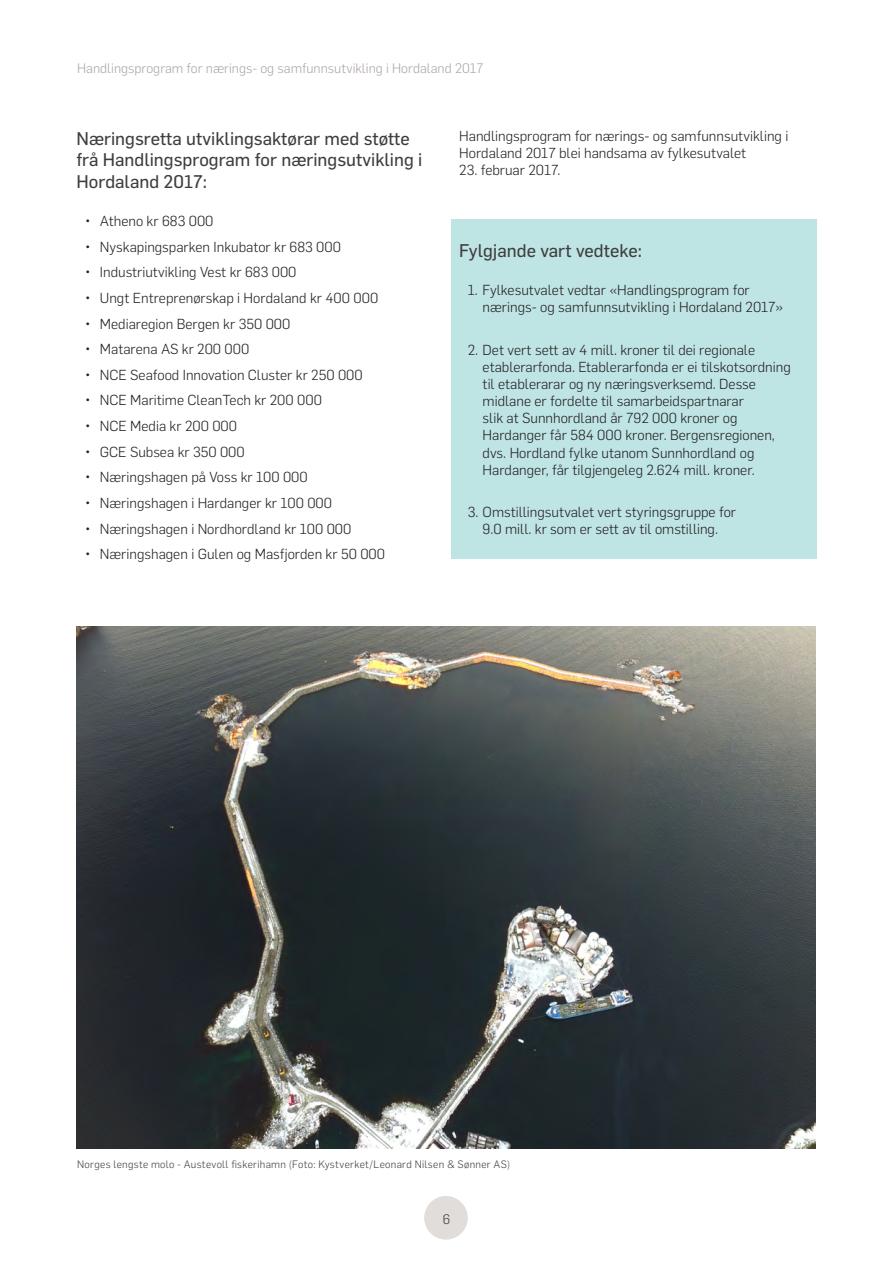
<style>
.page{position:relative;width:893px;height:1263px;background:#fff}
.page>*{position:absolute;margin:0;border:0;box-sizing:border-box;transform-origin:0 0}
.Kapitteltittel_-_3{font:18px/21.6px "Flama Basic";color:#3e3e3f}
.Bullets_brødtekst{font:300 14.25px/17.1px "Flama";color:#231f20}
.Brødtekst{font:300 14.25px/17.1px "Flama";color:#231f20}
.t1{font:300 13.5px "Flama";color:#aca6a2}
.t2{font:300 13.5px "Flama";color:#3e3e3f}
.Foto{font:300 10.5px "Flama";letter-spacing:.03em;color:#3e3e3f}
</style>
<div class="page">
<div style="left:451px;top:220px;width:365px;height:339px;background:#bfe4e4"></div>
<div style="left:424px;top:1196px;width:44px;height:43px;background:#e0dddb;border-radius:50%"></div>
<img style="left:76px;top:626px;width:740px;height:522px">
<p class="t1" style="left:77px;top:59px;width:408px">Handlingsprogram for nærings- og samfunnsutvikling i Hordaland 2017</p>
<p class="Kapitteltittel_-_3" style="left:77px;top:126px;width:347px">Næringsretta utviklingsaktørar med støtte frå Handlingsprogram for næringsutvikling i<br>Hordaland 2017:</p>
<p class="Bullets_brødtekst" style="left:85px;top:212px;width:130px">• Atheno kr 683 000</p>
<p class="Bullets_brødtekst" style="left:85px;top:237px;width:257px">• Nyskapingsparken Inkubator kr 683 000</p>
<p class="Bullets_brødtekst" style="left:85px;top:263px;width:213px">• Industriutvikling Vest kr 683 000</p>
<p class="Bullets_brødtekst" style="left:85px;top:289px;width:295px">• Ungt Entreprenørskap i Hordaland kr 400 000</p>
<p class="Bullets_brødtekst" style="left:85px;top:314px;width:207px">• Mediaregion Bergen kr 350 000</p>
<p class="Bullets_brødtekst" style="left:85px;top:340px;width:166px">• Matarena AS kr 200 000</p>
<p class="Bullets_brødtekst" style="left:85px;top:365px;width:279px">• NCE Seafood Innovation Cluster kr 250 000</p>
<p class="Bullets_brødtekst" style="left:85px;top:391px;width:238px">• NCE Maritime CleanTech kr 200 000</p>
<p class="Bullets_brødtekst" style="left:85px;top:417px;width:154px">• NCE Media kr 200 000</p>
<p class="Bullets_brødtekst" style="left:85px;top:442px;width:161px">• GCE Subsea kr 350 000</p>
<p class="Bullets_brødtekst" style="left:85px;top:468px;width:224px">• Næringshagen på Voss kr 100 000</p>
<p class="Bullets_brødtekst" style="left:85px;top:493px;width:249px">• Næringshagen i Hardanger kr 100 000</p>
<p class="Bullets_brødtekst" style="left:85px;top:519px;width:268px">• Næringshagen i Nordhordland kr 100 000</p>
<p class="Bullets_brødtekst" style="left:85px;top:545px;width:302px">• Næringshagen i Gulen og Masfjorden kr 50 000</p>
<p class="Brødtekst" style="left:459px;top:127px;width:331px">Handlingsprogram for nærings- og samfunnsutvikling i<br>Hordaland 2017 blei handsama av fylkesutvalet</p>
<p class="Brødtekst" style="left:459px;top:161px;width:103px">23. februar 2017.</p>
<p class="Kapitteltittel_-_3" style="left:459px;top:238px;width:184px">Fylgjande vart vedteke:</p>
<p class="Bullets_brødtekst" style="left:483px;top:281px;width:302px;text-indent:-15px">1. Fylkesutvalet vedtar «Handlingsprogram for nærings- og samfunnsutvikling i Hordaland 2017»</p>
<p class="Bullets_brødtekst" style="left:483px;top:340px;width:310px;text-indent:-15px">2. Det vert sett av 4 mill. kroner til dei regionale etablerarfonda. Etablerarfonda er ei tilskotsordning til etablerarar og ny næringsverksemd. Desse midlane er fordelte til samarbeidspartnarar<br>slik at Sunnhordland år 792 000 kroner og Hardanger får 584 000 kroner. Bergensregionen, dvs. Hordland fylke utanom Sunnhordland og Hardanger, får tilgjengeleg 2.624 mill. kroner.</p>
<p class="Bullets_brødtekst" style="left:468px;top:503px;width:270px;text-align:center">3. Omstillingsutvalet vert styringsgruppe for<br>9.0 mill. kr som er sett av til omstilling.</p>
<p class="Foto" style="left:77px;top:1157px;width:435px">Norges lengste molo - Austevoll fiskerihamn (Foto: Kystverket/Leonard Nilsen &amp; Sønner AS)</p>
<p class="t2" style="left:443px;top:1210px;width:9px">6</p>
</div>
